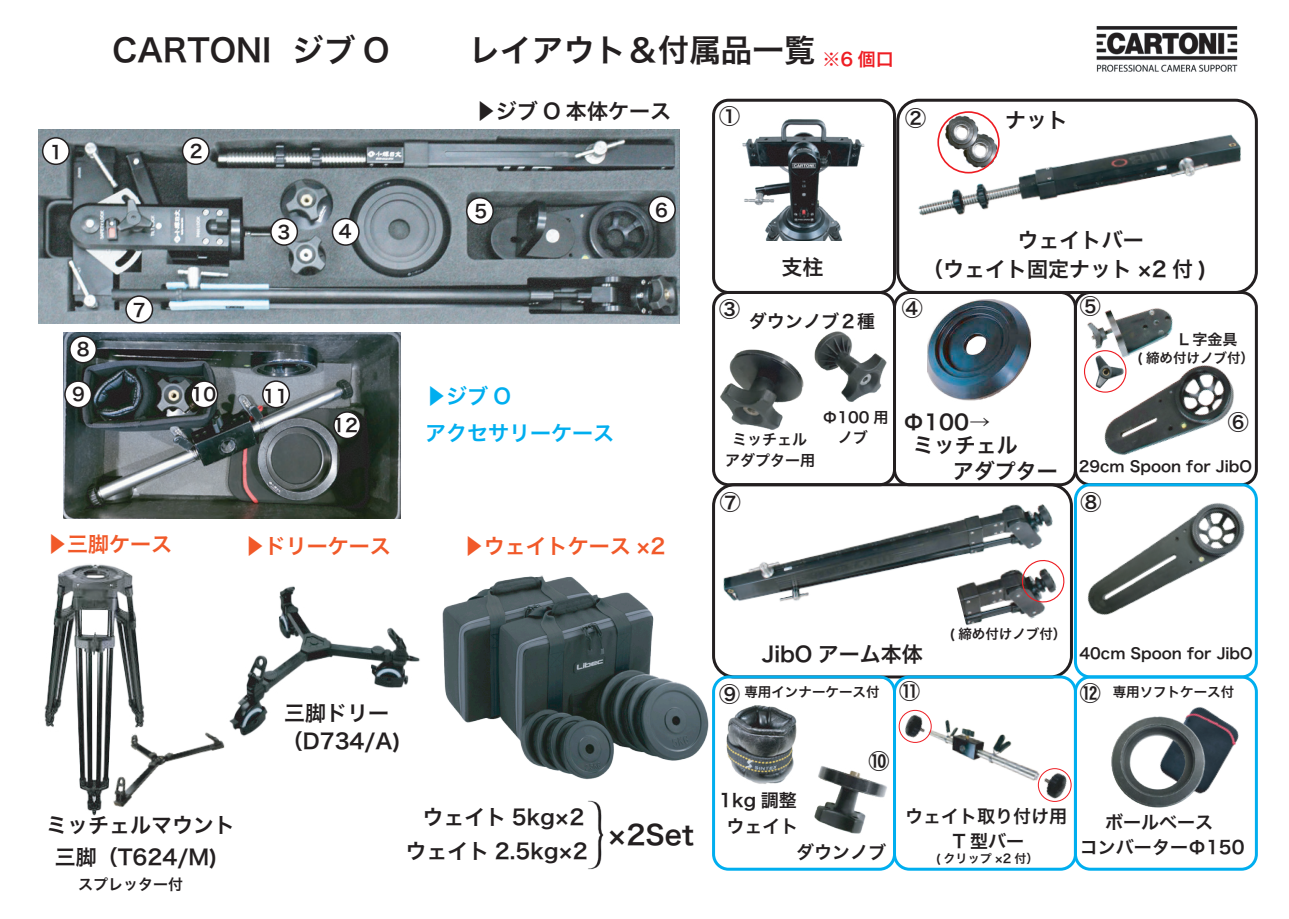
<style>
.page{position:relative;width:1289px;height:919px;background:#fff}
.page>*{position:absolute;margin:0;border:0;box-sizing:border-box;transform-origin:0 0}
.t1{font:31.5px "Hira Kaku Pro W6";color:#231f20}
.t2{font:27px "Hira Kaku Pro W6";color:#231f20}
.t3{font:21px/33.9px "Hira Kaku Pro W6";color:#231f20;text-align:right}
.t4{font:21px "Hira Kaku Pro W6";color:#f15929}
.t5{font:21px/36.8px "Hira Kaku Pro W6";color:#00aeef}
.t6{font:18px/26.8px "Hira Kaku Pro W6";color:#231f20;text-align:center}
.t7{font:18px "Hira Kaku Pro W6";color:#ee1d23}
.t8{font:15px/20.7px "Hira Kaku Pro W6";color:#231f20;text-align:center}
.t9{font:13.5px "Hira Kaku Pro W6";color:#231f20}
.t10{font:12px "Hira Kaku Pro W6";color:#231f20}
.s1{font-family:"Koz Go Pr 6 N"}
</style>
<div class="page">
<img style="left:1096px;top:26px;width:142px;height:46px">
<img style="left:39px;top:130px;width:640px;height:193px">
<img style="left:63px;top:332px;width:337px;height:186px">
<img style="left:166px;top:732px;width:59px;height:30px">
<img style="left:442px;top:575px;width:271px;height:205px">
<img style="left:1077px;top:295px;width:96px;height:45px">
<img style="left:710px;top:481px;width:363px;height:140px">
<img style="left:918px;top:119px;width:323px;height:97px">
<img style="left:1071px;top:487px;width:187px;height:147px">
<img style="left:1084px;top:340px;width:170px;height:143px">
<img style="left:927px;top:299px;width:105px;height:102px">
<img style="left:726px;top:705px;width:71px;height:79px">
<img style="left:720px;top:349px;width:84px;height:81px">
<img style="left:814px;top:331px;width:73px;height:71px">
<img style="left:932px;top:720px;width:102px;height:61px">
<img style="left:900px;top:709px;width:32px;height:34px">
<img style="left:1034px;top:768px;width:38px;height:34px">
<img style="left:814px;top:766px;width:73px;height:68px">
<img style="left:742px;top:119px;width:123px;height:121px">
<img style="left:1190px;top:707px;width:49px;height:82px">
<div style="left:712px;top:99px;width:184px;height:195px;border:3px solid #231f20;border-radius:15px"></div>
<div style="left:896px;top:99px;width:361px;height:195px;border:3px solid #231f20;border-radius:21px"></div>
<div style="left:712px;top:291px;width:184px;height:195px;border:3px solid #231f20;border-radius:15px"></div>
<div style="left:893px;top:291px;width:183px;height:195px;border:3px solid #231f20;border-radius:15px"></div>
<div style="left:1073px;top:291px;width:184px;height:195px;border:3px solid #231f20;border-radius:15px"></div>
<div style="left:712px;top:483px;width:360px;height:195px;border:3px solid #231f20;border-radius:21px"></div>
<div style="left:1073px;top:483px;width:184px;height:195px;border:3px solid #00aeef;border-radius:15px"></div>
<div style="left:712px;top:675px;width:184px;height:195px;border:3px solid #00aeef;border-radius:15px"></div>
<div style="left:893px;top:675px;width:183px;height:195px;border:3px solid #00aeef;border-radius:15px"></div>
<div style="left:1073px;top:675px;width:184px;height:195px;border:3px solid #00aeef;border-radius:15px"></div>
<img style="left:1111px;top:713px;width:97px;height:95px">
<img style="left:229px;top:586px;width:191px;height:151px">
<img style="left:44px;top:564px;width:122px;height:252px">
<img style="left:588px;top:800px;width:16px;height:70px">
<img style="left:962px;top:133px;width:37px;height:36px">
<img style="left:944px;top:114px;width:36px;height:37px">
<div style="left:937px;top:111px;width:62px;height:62px;border:2px solid #ee1d23;border-radius:50%"></div>
<img style="left:1091px;top:354px;width:33px;height:35px">
<div style="left:1083px;top:350px;width:43px;height:42px;border:1px solid #ee1d23;border-radius:50%"></div>
<img style="left:954px;top:553px;width:115px;height:81px">
<svg style="left:1018px;top:557px;width:48px;height:48px"></svg>
<div style="left:1037px;top:768px;width:34px;height:33px;border:1px solid #ee1d23;border-radius:50%"></div>
<div style="left:898px;top:710px;width:33px;height:32px;border:1px solid #ee1d23;border-radius:50%"></div>
<div style="left:43px;top:138px;width:26px;height:26px;background:#fff;border-radius:50%"></div>
<div style="left:42px;top:137px;width:28px;height:28px;border:2px solid #231f20;border-radius:50%"></div>
<div style="left:182px;top:138px;width:27px;height:26px;background:#fff;border-radius:50%"></div>
<div style="left:182px;top:137px;width:28px;height:28px;border:2px solid #231f20;border-radius:50%"></div>
<div style="left:271px;top:218px;width:26px;height:27px;background:#fff;border-radius:50%"></div>
<div style="left:270px;top:218px;width:28px;height:28px;border:2px solid #231f20;border-radius:50%"></div>
<div style="left:332px;top:218px;width:27px;height:27px;background:#fff;border-radius:50%"></div>
<div style="left:332px;top:218px;width:27px;height:28px;border:2px solid #231f20;border-radius:50%"></div>
<div style="left:466px;top:198px;width:27px;height:26px;background:#fff;border-radius:50%"></div>
<div style="left:466px;top:197px;width:28px;height:28px;border:2px solid #231f20;border-radius:50%"></div>
<div style="left:648px;top:196px;width:27px;height:27px;background:#fff;border-radius:50%"></div>
<div style="left:648px;top:195px;width:28px;height:28px;border:2px solid #231f20;border-radius:50%"></div>
<div style="left:126px;top:296px;width:26px;height:26px;background:#fff;border-radius:50%"></div>
<div style="left:125px;top:295px;width:28px;height:28px;border:2px solid #231f20;border-radius:50%"></div>
<div style="left:70px;top:336px;width:26px;height:27px;background:#fff;border-radius:50%"></div>
<div style="left:69px;top:335px;width:28px;height:28px;border:2px solid #231f20;border-radius:50%"></div>
<div style="left:65px;top:381px;width:26px;height:26px;background:#fff;border-radius:50%"></div>
<div style="left:64px;top:380px;width:28px;height:28px;border:2px solid #231f20;border-radius:50%"></div>
<div style="left:191px;top:381px;width:26px;height:26px;background:#fff;border-radius:50%"></div>
<div style="left:190px;top:380px;width:28px;height:28px;border:2px solid #231f20;border-radius:50%"></div>
<div style="left:263px;top:381px;width:26px;height:26px;background:#fff;border-radius:50%"></div>
<div style="left:262px;top:380px;width:28px;height:28px;border:2px solid #231f20;border-radius:50%"></div>
<div style="left:334px;top:412px;width:26px;height:26px;background:#fff;border-radius:50%"></div>
<div style="left:333px;top:411px;width:28px;height:28px;border:2px solid #231f20;border-radius:50%"></div>
<h1 class="t1" style="left:113px;top:22px;width:278px">CARTONI ジブ O</h1>
<p class="t6" style="left:50px;top:138px;width:14px">1</p>
<p class="t6" style="left:190px;top:137px;width:14px">2</p>
<p class="t6" style="left:133px;top:295px;width:14px">7</p>
<p class="t6" style="left:277px;top:218px;width:14px">3</p>
<p class="t6" style="left:339px;top:217px;width:14px">4</p>
<p class="t6" style="left:77px;top:335px;width:14px">8</p>
<p class="t6" style="left:72px;top:380px;width:14px">9</p>
<p class="t6" style="left:191px;top:380px;width:27px">10</p>
<p class="t6" style="left:263px;top:382px;width:27px">11</p>
<p class="t6" style="left:332px;top:411px;width:27px">12</p>
<h1 class="t1" style="left:469px;top:22px;width:348px">レイアウト＆付属品一覧</h1>
<p class="t7" style="left:822px;top:43px;width:73px">※6 個口</p>
<p class="t3" style="left:475px;top:93px;width:198px"><span class="s1">▶</span>ジブ O 本体ケース</p>
<p class="t3" style="left:719px;top:98px;width:22px">①</p>
<p class="t3" style="left:905px;top:100px;width:22px">②</p>
<p class="t3" style="left:1005px;top:102px;width:64px">ナット</p>
<p class="t6" style="left:474px;top:197px;width:14px">5</p>
<p class="t6" style="left:655px;top:196px;width:14px">6</p>
<p class="t3" style="left:781px;top:250px;width:43px">支柱</p>
<p class="t3" style="left:1017px;top:222px;width:127px">ウェイトバー</p>
<p class="t3" style="left:922px;top:251px;width:286px">（ウェイト固定ナット ×2 付 )</p>
<p class="t5" style="left:425px;top:377px;width:190px"><span class="s1">▶</span>ジブ O<br>アクセサリーケース</p>
<p class="t3" style="left:719px;top:292px;width:22px">③</p>
<p class="t3" style="left:901px;top:291px;width:22px">④</p>
<p class="t3" style="left:1079px;top:288px;width:22px">⑤</p>
<p class="t6" style="left:749px;top:306px;width:128px">ダウンノブ２種</p>
<p class="t8" style="left:1178px;top:328px;width:60px">L 字金具</p>
<p class="t9" style="left:1137px;top:346px;width:118px">( 締め付けノブ付）</p>
<p class="t8" style="left:725px;top:428px;width:91px">ミッチェルアダプター用</p>
<p class="t8" style="left:822px;top:407px;width:67px;line-height:20px">Φ100 用ノブ</p>
<p class="t3" style="left:903px;top:404px;width:88px">Φ100→</p>
<p class="t3" style="left:952px;top:431px;width:106px;line-height:25.7px;text-align:left;text-indent:-40px">ミッチェル<br>アダプター</p>
<p class="t3" style="left:1227px;top:404px;width:22px">⑥</p>
<p class="t8" style="left:1078px;top:455px;width:175px">29cm Spoon for JibO</p>
<p class="t3" style="left:719px;top:484px;width:22px">⑦</p>
<p class="t3" style="left:1080px;top:484px;width:22px">⑧</p>
<p class="t4" style="left:46px;top:525px;width:127px"><span class="s1">▶</span>三脚ケース</p>
<p class="t4" style="left:244px;top:527px;width:149px"><span class="s1">▶</span>ドリーケース</p>
<p class="t4" style="left:463px;top:527px;width:204px"><span class="s1">▶</span>ウェイトケース ×2</p>
<p class="t3" style="left:46px;top:807px;width:190px">ミッチェルマウント</p>
<p class="t3" style="left:55px;top:839px;width:164px">三脚（T624/M)</p>
<p class="t8" style="left:78px;top:873px;width:107px">スプレッター付</p>
<p class="t3" style="left:284px;top:694px;width:106px">三脚ドリー</p>
<p class="t3" style="left:282px;top:722px;width:121px">（D734/A)</p>
<p class="t3" style="left:405px;top:799px;width:184px">ウェイト 5kg×2ウェイト 2.5kg×2</p>
<p class="t2" style="left:608px;top:810px;width:87px">×2Set</p>
<p class="t3" style="left:762px;top:636px;width:162px">JibO アーム本体</p>
<p class="t9" style="left:949px;top:621px;width:118px">( 締め付けノブ付）</p>
<p class="t8" style="left:1079px;top:642px;width:175px">40cm Spoon for JibO</p>
<p class="t3" style="left:899px;top:673px;width:22px">⑪</p>
<p class="t3" style="left:1079px;top:675px;width:22px">⑫</p>
<p class="t3" style="left:719px;top:676px;width:22px">⑨</p>
<p class="t9" style="left:744px;top:680px;width:137px">専用インナーケース付</p>
<p class="t9" style="left:1112px;top:679px;width:123px">専用ソフトケース付</p>
<p class="t6" style="left:719px;top:785px;width:81px">1kg 調整ウェイト</p>
<p class="t3" style="left:868px;top:742px;width:22px">⑩</p>
<p class="t6" style="left:796px;top:838px;width:91px">ダウンノブ</p>
<p class="t6" style="left:905px;top:803px;width:163px;line-height:24.9px">ウェイト取り付け用<br>T 型バー</p>
<p class="t10" style="left:935px;top:847px;width:104px">( クリップ ×2 付）</p>
<p class="t6" style="left:1079px;top:809px;width:166px;line-height:24.3px">ボールベース<br>コンバーターΦ150</p>
</div>
